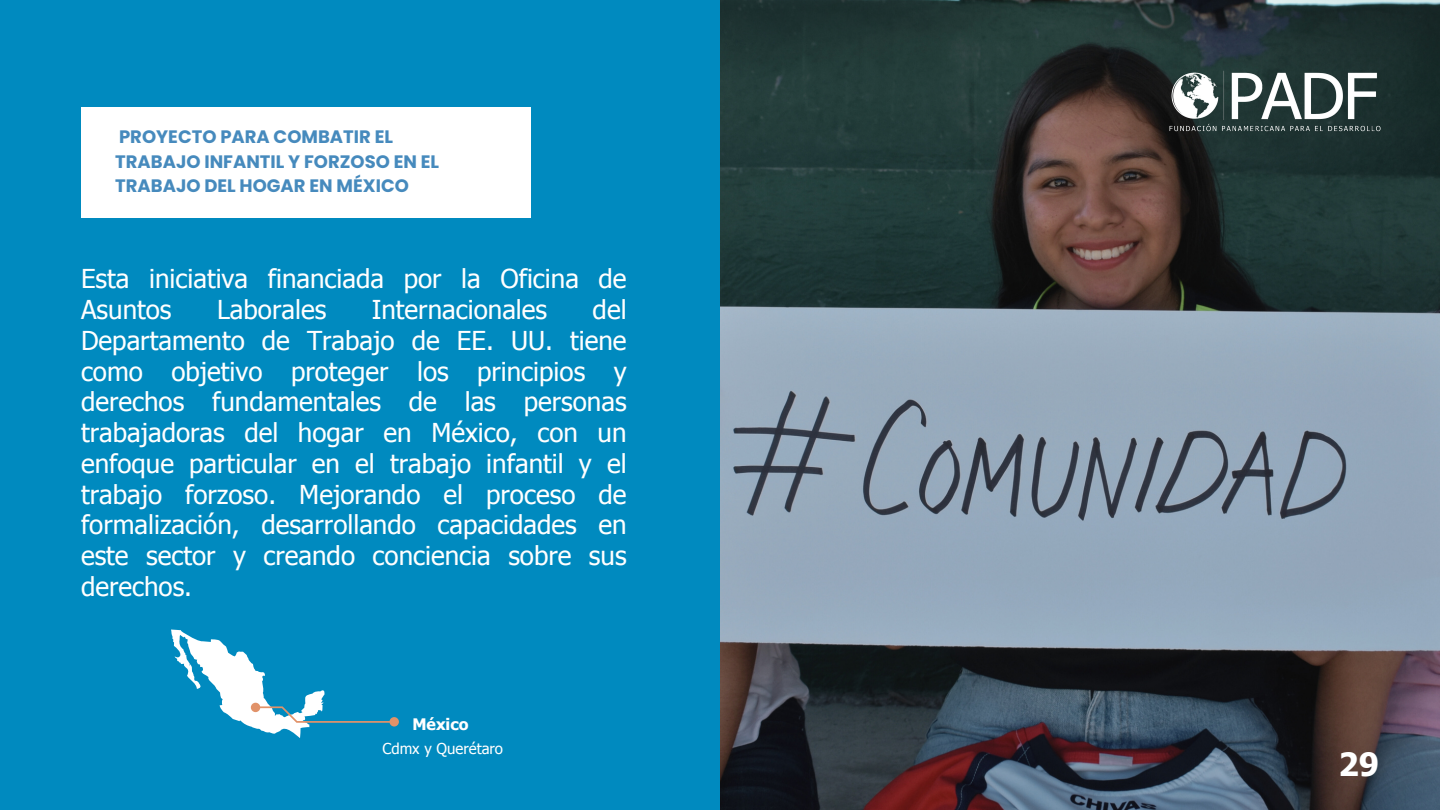
<style>
.page{position:relative;width:1440px;height:810px;background:#008abf}
.page>*{position:absolute;margin:0;border:0;box-sizing:border-box;transform-origin:0 0}
.t1{font:700 32px "Tahoma";color:#fff}
.t2{font:26px/30.8px "Tahoma";color:#fff}
.t3{font:700 18px/24.8px "Poppins";color:#468abd}
.t4{font:700 15.9px "Tahoma";color:#fff}
.t5{font:15px "Tahoma";color:#fff}
</style>
<div class="page">
<div style="left:81px;top:107px;width:449px;height:111px;background:#fff"></div>
<img style="left:720px;top:0;width:720px;height:810px">
<svg style="left:171px;top:630px;width:228px;height:108px"></svg>
<img style="left:1169px;top:64px;width:212px;height:68px">
<p class="t3" style="left:115px;top:124px;width:325px">PROYECTO PARA COMBATIR EL<br>TRABAJO INFANTIL Y FORZOSO EN EL<br>TRABAJO DEL HOGAR EN MÉXICO</p>
<p class="t2" style="left:81px;top:263px;width:547px">Esta iniciativa financiada por la Oficina de<br>Asuntos</p>
<p class="t2" style="left:81px;top:293px;width:547px;text-align:justify;text-indent:512px">del Departamento de Trabajo de EE. UU. tiene como objetivo proteger los principios y derechos fundamentales de las personas trabajadoras del hogar en México, con un enfoque particular en el trabajo infantil y el trabajo forzoso. Mejorando el proceso de formalización, desarrollando capacidades en este sector y creando conciencia sobre sus derechos.</p>
<p class="t2" style="left:217px;top:293px;width:111px">Laborales</p>
<p class="t2" style="left:372px;top:293px;width:177px">Internacionales</p>
<p class="t4" style="left:412px;top:714px;width:58px">México</p>
<p class="t5" style="left:382px;top:739px;width:122px">Cdmx y Querétaro</p>
<p class="t1" style="left:1339px;top:744px;width:42px">29</p>
</div>
